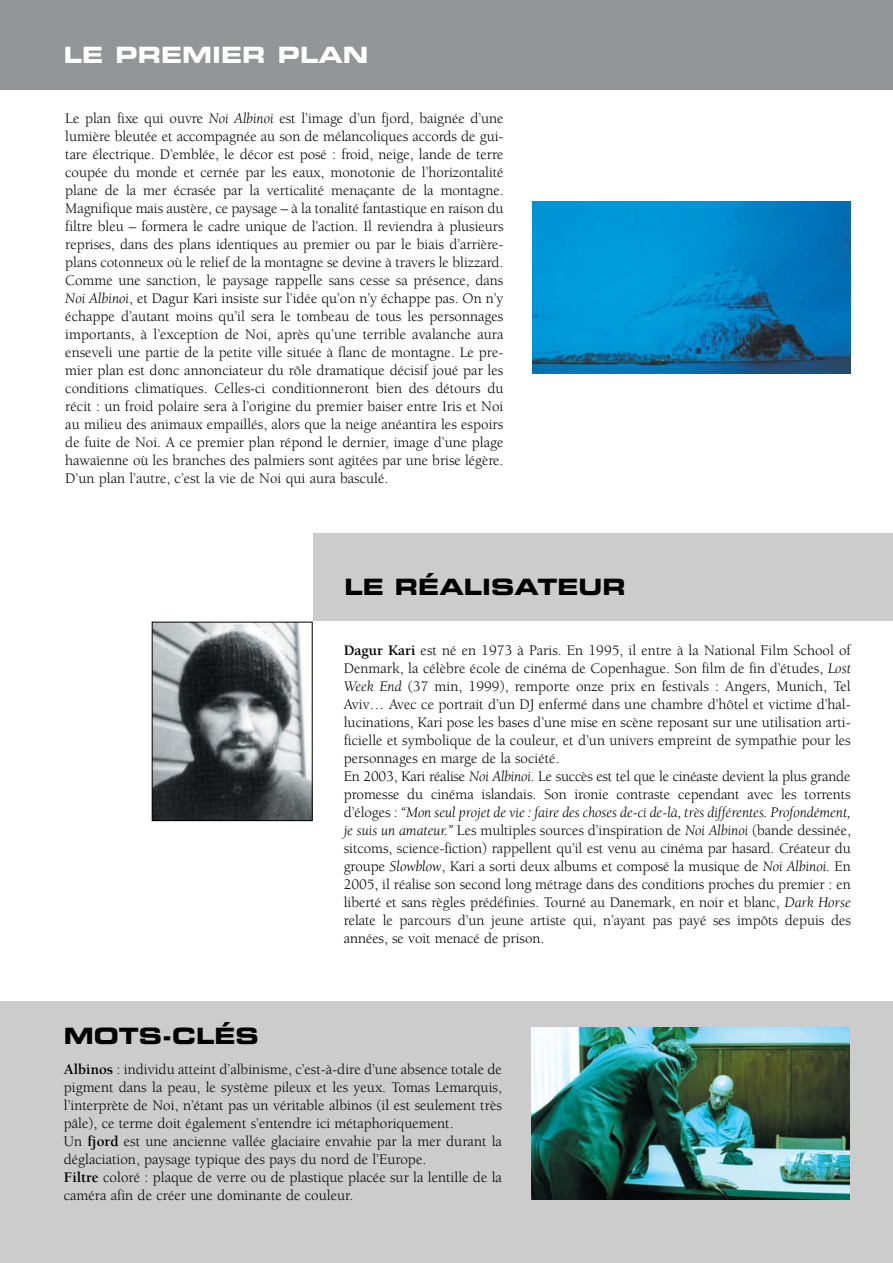
<style>
.page{position:relative;width:893px;height:1263px;background:#fff}
.page>*{position:absolute;margin:0;border:0;box-sizing:border-box;transform-origin:0 0}
.t1{font:22.5px "Eurostile Bold Extended Two";color:#000}
.t2{font:22.5px "Eurostile Bold Extended Two";color:#fff}
.t3{font:15px/18px "Berkeley";color:#000}
.s1{font-style:italic}
.s2{font-weight:700}
</style>
<div class="page">
<div style="left:0;top:1002px;width:892px;height:261px;background:#ccc"></div>
<div style="left:0;top:0;width:892px;height:89px;background:#939598"></div>
<img style="left:154px;top:624px;width:156px;height:195px">
<div style="left:152px;top:622px;width:160px;height:199px;border:1px solid #000"></div>
<div style="left:313px;top:534px;width:579px;height:87px;background:#ccc"></div>
<img style="left:532px;top:202px;width:318px;height:171px">
<img style="left:531px;top:1027px;width:318px;height:172px">
<h1 class="t2" style="left:64px;top:47px;width:306px">LE PREMIER PLAN</h1>
<p class="t3" style="left:65px;top:111px;width:440px;text-align:justify">Le plan fixe qui ouvre <span class="s1">Noi Albinoi</span> est l’image d’un fjord, baignée d’une lumière bleutée et accompagnée au son de mélancoliques accords de gui&shy;tare électrique. D’emblée, le décor est posé : froid, neige, lande de terre coupée du monde et cernée par les eaux, monotonie de l’horizontalité plane de la mer écrasée par la verticalité menaçante de la montagne.<br>Magnifique mais austère, ce paysage – à la tonalité fantastique en raison du filtre bleu – formera le cadre unique de l’action. Il reviendra à plusieurs reprises, dans des plans identiques au premier ou par le biais d’arrière&shy;plans cotonneux où le relief de la montagne se devine à travers le blizzard.<br>Comme une sanction, le paysage rappelle sans cesse sa présence, dans <span class="s1">Noi Albinoi</span>, et Dagur Kari insiste sur l’idée qu’on n’y échappe pas. On n’y échappe d’autant moins qu’il sera le tombeau de tous les personnages importants, à l’exception de Noi, après qu’une terrible avalanche aura enseveli une partie de la petite ville située à flanc de montagne. Le pre&shy;mier plan est donc annonciateur du rôle dramatique décisif joué par les conditions climatiques. Celles-ci conditionneront bien des détours du récit : un froid polaire sera à l’origine du premier baiser entre Iris et Noi au milieu des animaux empaillés, alors que la neige anéantira les espoirs de fuite de Noi. A ce premier plan répond le dernier, image d’une plage hawaïenne où les branches des palmiers sont agitées par une brise légère.<br>D’un plan l’autre, c’est la vie de Noi qui aura basculé.</p>
<h1 class="t1" style="left:344px;top:578px;width:283px">LE RÉALISATEUR</h1>
<p class="t3" style="left:344px;top:643px;width:508px"><span class="s2">Dagur Kari</span> est né en 1973 à Paris. En 1995, il entre à la National Film School of Denmark, la célèbre école de cinéma de Copenhague. Son film de fin d’études, <span class="s1">Lost Week End</span> (37 min, 1999), remporte onze prix en festivals : Angers, Munich, Tel Aviv… Avec ce portrait d’un DJ enfermé dans une chambre d’hôtel et victime d’hal&shy;lucinations, Kari pose les bases d’une mise en scène reposant sur une utilisation arti&shy;ficielle et symbolique de la couleur, et d’un univers empreint de sympathie pour les personnages en marge de la société.<br>En 2003, Kari réalise <span class="s1">Noi Albinoi</span>. Le succès est tel que le cinéaste devient la plus grande promesse du cinéma islandais. Son ironie contraste cependant avec les torrents d’éloges : <span class="s1">“Mon seul projet de vie : faire des choses de-ci de-là, très différentes. Profondément, je suis un amateur.”</span> Les multiples sources d’inspiration de <span class="s1">Noi Albinoi</span> (bande dessinée, sitcoms, science-fiction) rappellent qu’il est venu au cinéma par hasard. Créateur du groupe <span class="s1">Slowblow</span>, Kari a sorti deux albums et composé la musique de <span class="s1">Noi Albinoi</span>. En 2005, il réalise son second long métrage dans des conditions proches du premier : en liberté et sans règles prédéfinies. Tourné au Danemark, en noir et blanc, <span class="s1">Dark Horse </span>relate le parcours d’un jeune artiste qui, n’ayant pas payé ses impôts depuis des années, se voit menacé de prison.</p>
<h1 class="t1" style="left:64px;top:1028px;width:197px">MOTS-CLÉS</h1>
<p class="t3" style="left:64px;top:1061px;width:439px"><span class="s2">Albinos</span> : individu atteint d’albinisme, c’est-à-dire d’une absence totale de pigment dans la peau, le système pileux et les yeux. Tomas Lemarquis, l’interprète de Noi, n’étant pas un véritable albinos (il est seulement très pâle), ce terme doit également s’entendre ici métaphoriquement.<br>Un <span class="s2">fjord</span> est une ancienne vallée glaciaire envahie par la mer durant la déglaciation, paysage typique des pays du nord de l’Europe.<br><span class="s2">Filtre</span> coloré : plaque de verre ou de plastique placée sur la lentille de la caméra afin de créer une dominante de couleur.</p>
</div>
